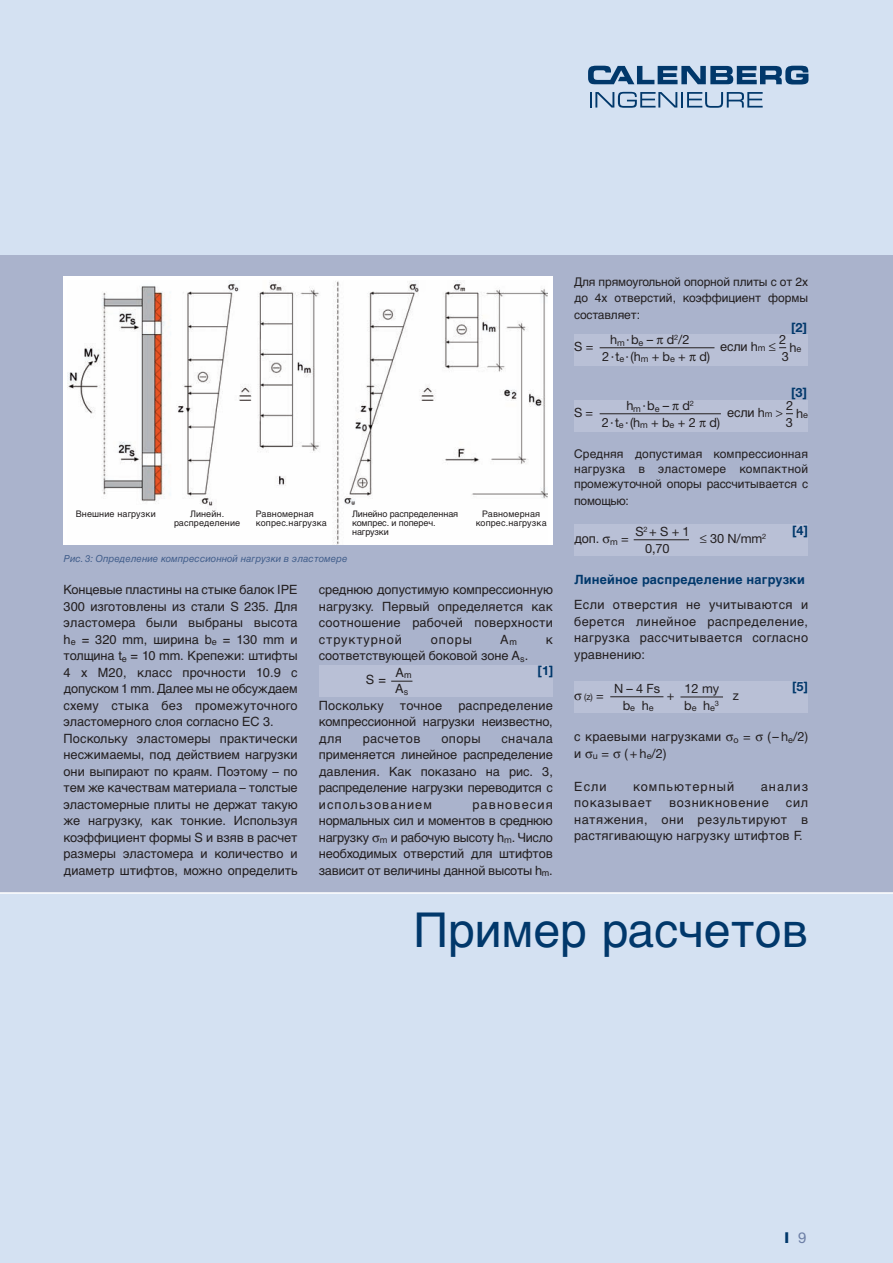
<style>
.page{position:relative;width:893px;height:1263px;background:#fff}
.page>*{position:absolute;margin:0;border:0;box-sizing:border-box;transform-origin:0 0}
.t1{font:48px "Helvetica Cyr Upright";color:#01386b}
.t2{font:800 15px "Helvetica Neue";color:#01386b}
.t3{font:12.75px/16.5px "Helvetica Cyr Upright";color:#231f20;text-align:justify}
.t4{font:12.75px "Helvetica Neue";letter-spacing:-.01em;color:#231f20}
.t5{font:700 12.75px "Helvetica Cyr";letter-spacing:.015em;color:#01386b}
.t6{font:12.75px "Helvetica Cyr Upright";letter-spacing:.055em;color:#231f20}
.t7{font:700 12.75px "Helvetica Neue";color:#01386b}
.t8{font:12.75px "Helvetica Cyr Upright";letter-spacing:.08em;color:#231f20}
.t9{font:12.75px "Helvetica Cyr Upright";letter-spacing:.02em;color:#231f20}
.t10{font:12.75px "Helvetica Cyr Upright";letter-spacing:.03em;color:#231f20}
.t11{font:12px/16.5px "Helvetica Cyr Upright";letter-spacing:-.01em;color:#231f20;text-align:justify}
.t12{font:9.75px "Helvetica Cyr Inclined";color:#435f8c}
.t13{font:9px/9px "Helvetica Cyr Upright";letter-spacing:.015em;color:#231f20;text-align:center}
.t14{font:9px/9px "Helvetica Cyr Upright";letter-spacing:-.01em;color:#231f20}
.t15{font:9px "Helvetica Neue";color:#231f20}
.t16{font:7.5px "Helvetica Neue";color:#231f20}
.s1{font-family:"Helvetica Neue"}
.s2{font-family:"Helvetica Neue";font-size:9px}
.s3{font-size:9px}
.s4{font-size:12.75px}
.s5{font-family:"Helvetica Cyr Upright"}
.s6{font-weight:400;color:#6d7fa6}
</style>
<div class="page">
<div style="left:0;top:0;width:892px;height:1263px;background:#d4e1f2"></div>
<div style="left:0;top:255px;width:892px;height:638px;background:#aab3cc"></div>
<hr style="left:0;top:892px;width:892px;height:2px;background:#fff">
<svg style="left:590px;top:92px;width:172px;height:16px"></svg>
<svg style="left:588px;top:66px;width:220px;height:19px"></svg>
<div style="left:64px;top:276px;width:489px;height:269px;background:#fff"></div>
<img style="left:68px;top:280px;width:479px;height:264px">
<div style="left:574px;top:334px;width:234px;height:32px;background:#b9c0d6"></div>
<div style="left:574px;top:400px;width:234px;height:32px;background:#b9c0d6"></div>
<div style="left:574px;top:524px;width:234px;height:32px;background:#b9c0d6"></div>
<div style="left:574px;top:681px;width:234px;height:32px;background:#b9c0d6"></div>
<hr style="left:599px;top:347px;width:115px;height:1px;background:#231f20">
<hr style="left:599px;top:413px;width:122px;height:1px;background:#231f20">
<hr style="left:633px;top:539px;width:56px;height:1px;background:#231f20">
<hr style="left:680px;top:697px;width:43px;height:1px;background:#231f20">
<hr style="left:610px;top:696px;width:53px;height:1px;background:#231f20">
<div style="left:319px;top:665px;width:234px;height:32px;background:#b9c0d6"></div>
<svg style="left:391px;top:681px;width:21px;height:1px"></svg>
<svg style="left:786px;top:413px;width:7px;height:2px"></svg>
<p class="t11" style="left:574px;top:274px;width:235px">Для прямоугольной опорной плиты с от 2х до 4х отверстий, коэффициент формы составляет:</p>
<p class="t4" style="left:574px;top:342px;width:21px">S =</p>
<p class="t7" style="left:791px;top:323px;width:17px">[2]</p>
<p class="t4" style="left:610px;top:335px;width:81px">h<sub>m</sub> · b<sub>e</sub> – d<sup>2</sup>/2</p>
<p class="t4" style="left:779px;top:335px;width:9px">2</p>
<p class="t3" style="left:720px;top:339px;width:57px">если <span class="s1">h</span><span class="s2">m</span> ≤</p>
<p class="t4" style="left:789px;top:343px;width:13px">h<span class="s3">e</span></p>
<p class="t4" style="left:602px;top:352px;width:109px">2 · t<sub>e</sub> · (h<sub>m</sub> + b<sub>e</sub> + d)</p>
<p class="t4" style="left:781px;top:352px;width:9px">3</p>
<p class="t13" style="left:76px;top:510px;width:81px">Внешние нагрузки</p>
<p class="t13" style="left:174px;top:510px;width:68px">Линейн. распределение</p>
<p class="t13" style="left:256px;top:510px;width:72px;text-align:left">Равномерная копрес.нагрузка</p>
<p class="t14" style="left:352px;top:510px;width:108px">Линейно распределенная компрес. и попереч. нагрузки</p>
<p class="t13" style="left:475px;top:510px;width:72px">Равномерная копрес.нагрузка</p>
<p class="t12" style="left:64px;top:554px;width:285px">Рис. 3: Определение компрессионной нагрузки в эластомере</p>
<p class="t3" style="left:64px;top:583px;width:235px;text-align:left">Концевые пластины на стыке балок IPE 300 изготовлены из стали S 235. Для эластомера были выбраны высота h<sub>e</sub> = 320 mm, ширина b<sub>e</sub> = 130 mm и толщина t<sub>e</sub> = 10 mm. Крепежи: штифты 4 x M20, класс прочности 10.9 с допуском 1 mm. Далее мы не обсуждаем схему стыка без промежуточного эластомерного слоя согласно EC 3.<br>Поскольку эластомеры практически несжимаемы, под действием нагрузки они выпирают по краям. Поэтому – по тем же качествам материала – толстые эластомерные плиты не держат такую же нагрузку, как тонкие. Используя коэффициент формы S и взяв в расчет размеры эластомера и количество и диаметр штифтов, можно определить</p>
<p class="t3" style="left:319px;top:583px;width:235px">среднюю допустимую компрессионную нагрузку. Первый определяется как соотношение рабочей поверхности структурной</p>
<p class="t3" style="left:431px;top:632px;width:43px">опоры</p>
<p class="t3" style="left:500px;top:632px;width:18px">A<sub>m</sub></p>
<p class="t3" style="left:545px;top:632px;width:9px">к</p>
<p class="t3" style="left:365px;top:645px;width:164px;line-height:24px;text-indent:-47px">соответствующей боковой зоне A<sub>s</sub>.<br>S =</p>
<p class="t7" style="left:537px;top:666px;width:17px">[1]</p>
<p class="t3" style="left:395px;top:665px;width:18px">A<sub>m<br></sub>A<sub>s</sub></p>
<p class="t9" style="left:319px;top:700px;width:66px">Поскольку</p>
<p class="t3" style="left:400px;top:698px;width:44px">точное</p>
<p class="t3" style="left:319px;top:698px;width:235px;text-indent:140px">распределение компрессионной нагрузки неизвестно, для</p>
<p class="t3" style="left:319px;top:731px;width:235px;text-indent:183px">сначала применяется линейное распределение давления. Как показано на рис. 3, распределение нагрузки переводится с использованием</p>
<p class="t10" style="left:363px;top:733px;width:59px">расчетов</p>
<p class="t3" style="left:441px;top:731px;width:41px">опоры</p>
<p class="t3" style="left:319px;top:797px;width:235px;text-indent:154px">равновесия нормальных сил и моментов в среднюю нагрузку <sub>m</sub> и рабочую высоту h<sub>m</sub>. Число необходимых отверстий для штифтов зависит от величины данной высоты h<sub>m</sub>.</p>
<p class="t7" style="left:791px;top:387px;width:17px">[3]</p>
<p class="t4" style="left:626px;top:401px;width:69px">h<sub>m</sub> · b<sub>e</sub> – d<sup>2</sup></p>
<p class="t4" style="left:786px;top:401px;width:9px">2</p>
<p class="t4" style="left:574px;top:408px;width:21px">S =</p>
<p class="t3" style="left:727px;top:405px;width:47px">если <span class="s1">h</span><span class="s2">m</span></p>
<p class="t4" style="left:796px;top:409px;width:13px">h<span class="s3">e</span></p>
<p class="t4" style="left:601px;top:418px;width:120px">2 · t<sub>e</sub> · (h<sub>m</sub> + b<sub>e</sub> + 2 d)</p>
<p class="t4" style="left:786px;top:418px;width:9px">3</p>
<p class="t11" style="left:574px;top:448px;width:235px;line-height:15px">Средняя допустимая компрессионная нагрузка в эластомере компактной промежуточной опоры рассчитывается с</p>
<p class="t11" style="left:574px;top:493px;width:56px">помощью:</p>
<p class="t3" style="left:574px;top:531px;width:56px">доп. <sub>m</sub> <span class="s1">=</span></p>
<p class="t7" style="left:792px;top:526px;width:17px">[4]</p>
<p class="t4" style="left:635px;top:527px;width:56px">S<sup>2</sup> + S + 1</p>
<p class="t4" style="left:699px;top:534px;width:68px">≤ 30 N/mm<sup>2</sup></p>
<p class="t4" style="left:645px;top:544px;width:26px">0,70</p>
<p class="t5" style="left:574px;top:575px;width:232px">Линейное распределение нагрузки</p>
<p class="t3" style="left:574px;top:598px;width:235px">Если отверстия не учитываются и берется линейное распределение, нагрузка рассчитывается согласно уравнению:</p>
<p class="t15" style="left:584px;top:694px;width:21px">(z) <span class="s4">=</span></p>
<p class="t7" style="left:792px;top:682px;width:17px">[5]</p>
<p class="t4" style="left:614px;top:684px;width:48px">N – 4 Fs</p>
<p class="t4" style="left:684px;top:684px;width:36px">12 my</p>
<p class="t4" style="left:732px;top:691px;width:8px">z</p>
<p class="t4" style="left:666px;top:691px;width:9px">+</p>
<p class="t4" style="left:622px;top:701px;width:32px">b<sub>e</sub> h<sub>e</sub></p>
<p class="t4" style="left:684px;top:701px;width:32px">b<sub>e</sub> h<sub>e</sub></p>
<p class="t16" style="left:715px;top:700px;width:6px">3</p>
<p class="t3" style="left:574px;top:730px;width:178px">с краевыми нагрузками <sub>o</sub> <span class="s1">=</span></p>
<p class="t4" style="left:767px;top:732px;width:42px">( – h<sub>e</sub>/2)</p>
<p class="t4" style="left:574px;top:749px;width:94px"><span class="s5">и</span> <sub>u</sub> = ( + h<sub>e</sub>/2)</p>
<p class="t3" style="left:574px;top:779px;width:34px">Если</p>
<p class="t8" style="left:633px;top:781px;width:102px">компьютерный</p>
<p class="t3" style="left:760px;top:779px;width:49px">анализ</p>
<p class="t6" style="left:574px;top:798px;width:79px">показывает</p>
<p class="t6" style="left:669px;top:798px;width:101px">возникновение</p>
<p class="t3" style="left:574px;top:796px;width:235px;text-indent:212px">сил натяжения, они результируют в растягивающую нагрузку штифтов F.</p>
<h1 class="t1" style="left:413px;top:912px;width:396px">Пример расчетов</h1>
<p class="t2" style="left:784px;top:1233px;width:24px">I <span class="s6">9</span></p>
</div>
